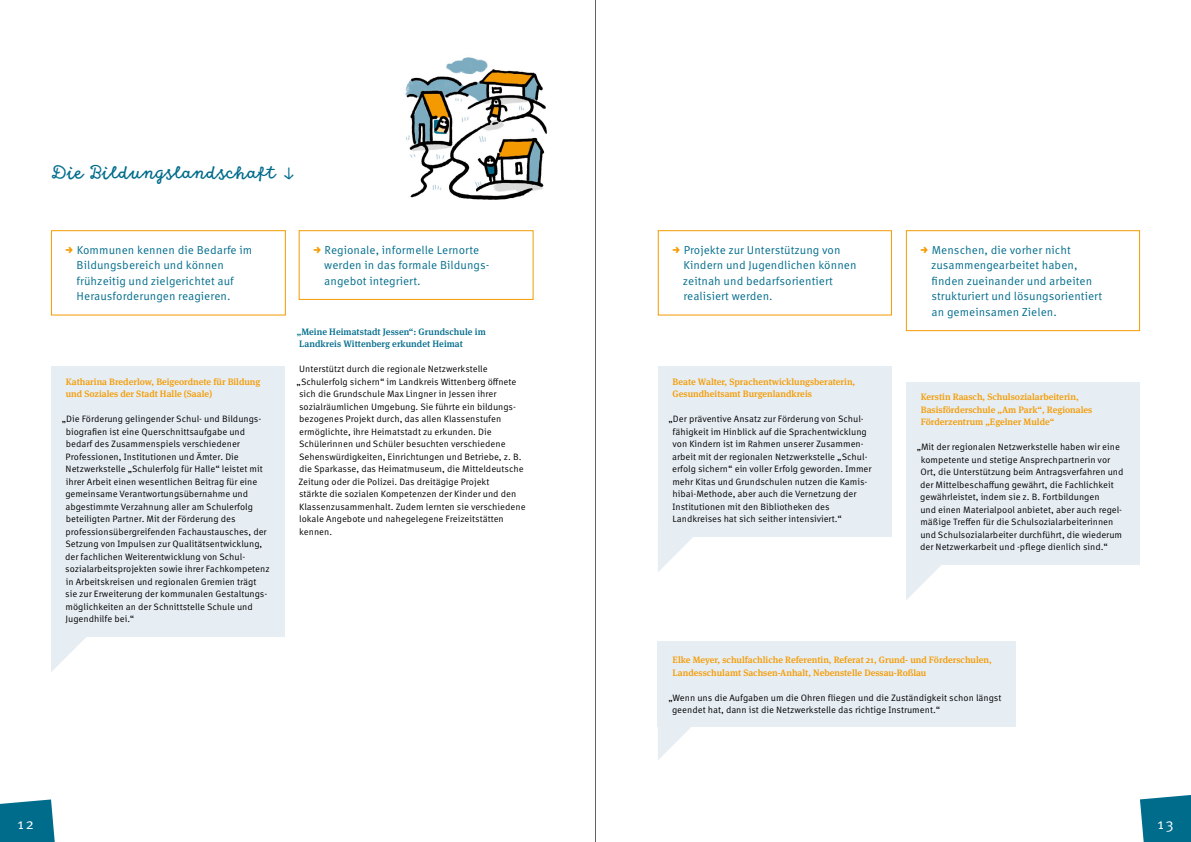
<style>
.page{position:relative;width:1191px;height:842px;background:#fff}
.page>*{position:absolute;margin:0;border:0;box-sizing:border-box;transform-origin:0 0}
.t1{font:21px "Goodlife Script";color:#006c8c}
.t2{font:15px "Meta Correspondence Pro";color:#fff}
.t3{font:11.5px/15.6px "Meta Correspondence Pro";letter-spacing:.005em;color:#006c8c}
.t4{font:9.2px/12.5px "Meta Correspondence Pro";color:#000}
.t5{font:500 9.2px/12.5px "Meta Serif Pro";color:#f59b00}
.t6{font:500 9.2px/12.5px "Meta Serif Pro";letter-spacing:.005em;color:#006c8c}
.s1{color:#f59b00}
</style>
<div class="page">
<svg style="left:0;top:799px;width:55px;height:43px;background:#187a97"></svg>
<svg style="left:1140px;top:795px;width:51px;height:47px;background:#147795"></svg>
<img style="left:405px;top:57px;width:142px;height:143px">
<svg style="left:51px;top:636px;width:50px;height:36px"></svg>
<svg style="left:658px;top:536px;width:50px;height:36px"></svg>
<svg style="left:906px;top:565px;width:35px;height:35px"></svg>
<svg style="left:658px;top:727px;width:33px;height:33px"></svg>
<div style="left:51px;top:230px;width:235px;height:85px;border:1px solid #f59b00"></div>
<div style="left:658px;top:230px;width:233px;height:85px;border:1px solid #f59b00"></div>
<div style="left:299px;top:230px;width:234px;height:70px;border:1px solid #f59b00"></div>
<div style="left:906px;top:230px;width:234px;height:101px;border:1px solid #f59b00"></div>
<div style="left:51px;top:366px;width:234px;height:270px;background:#e6edf3"></div>
<div style="left:658px;top:366px;width:233px;height:170px;background:#e6edf3"></div>
<div style="left:906px;top:382px;width:234px;height:183px;background:#e6edf3"></div>
<div style="left:658px;top:642px;width:358px;height:85px;background:#e6edf3"></div>
<hr style="left:595px;top:0;width:1px;height:842px;background:#626261">
<h1 class="t1" style="left:51px;top:161px;width:247px">Die Bildungslandschaft ↓</h1>
<p class="t3" style="left:77px;top:241px;width:177px;text-indent:-12px"><span class="s1">➔</span> Kommunen kennen die Bedarfe im<br>Bildungsbereich und können frühzeitig und zielgerichtet auf<br>Herausforderungen reagieren.</p>
<p class="t3" style="left:683px;top:241px;width:175px;text-indent:-11px"><span class="s1">➔</span> Projekte zur Unterstützung von<br>Kindern und Jugendlichen können zeitnah und bedarfsorientiert realisiert werden.</p>
<p class="t3" style="left:324px;top:241px;width:165px;text-indent:-12px"><span class="s1">➔</span> Regionale, informelle Lernorte werden in das formale Bildungs&shy;angebot integriert.</p>
<p class="t3" style="left:931px;top:241px;width:173px;text-indent:-11px"><span class="s1">➔</span> Menschen, die vorher nicht zusammengearbeitet haben, finden zueinander und arbeiten strukturiert und lösungsorientiert an gemeinsamen Zielen.</p>
<p class="t5" style="left:66px;top:375px;width:196px">Katharina Brederlow, Beigeordnete für Bildung und Soziales der Stadt Halle (Saale)</p>
<p class="t4" style="left:65px;top:412px;width:206px;text-indent:-3px">„Die Förderung gelingender Schul- und Bildungs&shy;biografien ist eine Querschnittsaufgabe und bedarf des Zusammenspiels verschiedener Professionen, Institutionen und Ämter. Die Netzwerkstelle „Schulerfolg für Halle“ leistet mit ihrer Arbeit einen wesentlichen Beitrag für eine gemeinsame Verantwortungsübernahme und abgestimmte Verzahnung aller am Schulerfolg beteiligten Partner. Mit der Förderung des professionsübergreifenden Fachaustausches, der Setzung von Impulsen zur Qualitätsentwicklung, der fachlichen Weiterentwicklung von Schul&shy;sozialarbeitsprojekten sowie ihrer Fachkompetenz in Arbeitskreisen und regionalen Gremien trägt sie zur Erweiterung der kommunalen Gestaltungs&shy;möglichkeiten an der Schnittstelle Schule und Jugendhilfe bei.“</p>
<p class="t6" style="left:297px;top:325px;width:190px">„Meine Heimatstadt Jessen“: Grundschule im<br>Landkreis Wittenberg erkundet Heimat</p>
<p class="t4" style="left:296px;top:362px;width:230px">Unterstützt durch die regionale Netzwerkstelle „Schulerfolg sichern“ im Landkreis Wittenberg öffnete sich die Grundschule Max Lingner in Jessen ihrer sozialräumlichen Umgebung. Sie führte ein bildungs&shy;bezogenes Projekt durch, das allen Klassenstufen ermöglichte, ihre Heimatstadt zu erkunden. Die Schülerinnen und Schüler besuchten verschiedene Sehenswürdigkeiten, Einrichtungen und Betriebe, z. B. die Sparkasse, das Heimatmuseum, die Mitteldeutsche Zeitung oder die Polizei. Das dreitägige Projekt<br>stärkte die sozialen Kompetenzen der Kinder und den Klassenzusammenhalt. Zudem lernten sie verschiedene lokale Angebote und nahegelegene Freizeitstätten kennen.</p>
<p class="t5" style="left:672px;top:375px;width:184px">Beate Walter, Sprachentwicklungsberaterin,<br>Gesundheitsamt Burgenlandkreis</p>
<p class="t4" style="left:672px;top:412px;width:201px;text-indent:-4px">„Der präventive Ansatz zur Förderung von Schul&shy;fähigkeit im Hinblick auf die Sprachentwicklung von Kindern ist im Rahmen unserer Zusammen&shy;arbeit mit der regionalen Netzwerkstelle „Schul&shy;erfolg sichern“ ein voller Erfolg geworden. Immer mehr Kitas und Grundschulen nutzen die Kamis&shy;hibai-Methode, aber auch die Vernetzung der Institutionen mit den Bibliotheken des Landkreises hat sich seither intensiviert.“</p>
<p class="t5" style="left:920px;top:390px;width:173px">Kerstin Raasch, Schulsozialarbeiterin,<br>Basisförderschule „Am Park“, Regionales<br>Förderzentrum „Egelner Mulde“</p>
<p class="t4" style="left:920px;top:440px;width:205px;text-indent:-3px">„Mit der regionalen Netzwerkstelle haben wir eine kompetente und stetige Ansprechpartnerin vor Ort, die Unterstützung beim Antragsverfahren und der Mittelbeschaffung gewährt, die Fachlichkeit gewährleistet, indem sie z. B. Fortbildungen<br>und einen Materialpool anbietet, aber auch regel&shy;mäßige Treffen für die Schulsozialarbeiterinnen und Schulsozialarbeiter durchführt, die wiederum der Netzwerkarbeit und -pflege dienlich sind.“</p>
<p class="t5" style="left:672px;top:653px;width:321px">Elke Meyer, schulfachliche Referentin, Referat 21, Grund- und Förderschulen,<br>Landesschulamt Sachsen-Anhalt, Nebenstelle Dessau-Roßlau</p>
<p class="t4" style="left:672px;top:690px;width:331px;text-indent:-4px">„Wenn uns die Aufgaben um die Ohren fliegen und die Zuständigkeit schon längst geendet hat, dann ist die Netzwerkstelle das richtige Instrument.“</p>
<h2 class="t2" style="left:17px;top:812px;width:19px">12</h2>
<h2 class="t2" style="left:1156px;top:812px;width:19px">13</h2>
</div>
